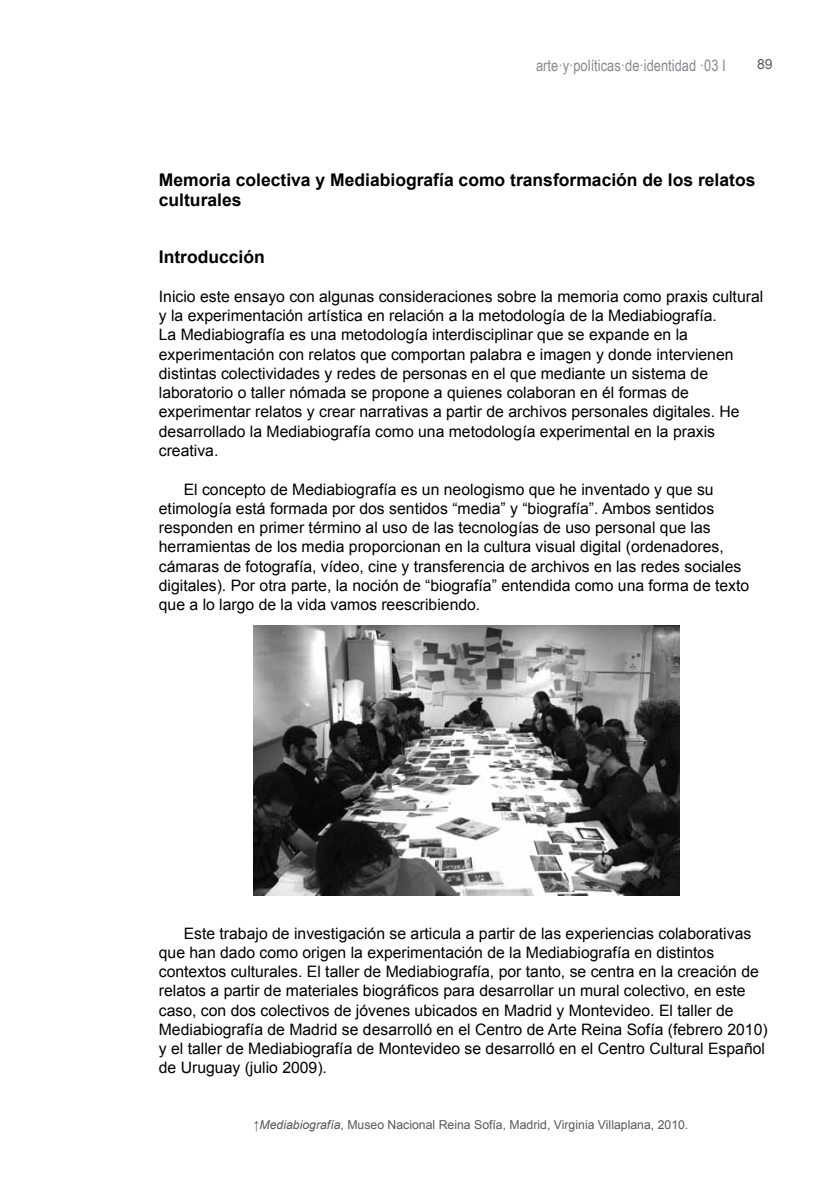
<style>
.page{position:relative;width:834px;height:1191px;background:#fff}
.page>*{position:absolute;margin:0;border:0;box-sizing:border-box;transform-origin:0 0}
.t1{font:700 17.5px/19.2px "Arial";color:#000}
.t2{font:15.75px/19.2px "Arial";color:#000}
.t3{font:15.75px "Arial Narrow";color:#888a8d}
.t4{font:14px "Arial";color:#58595b}
.t5{font:12.25px "Arial";color:#58595b}
.s1{font-style:italic}
</style>
<div class="page">
<img style="left:253px;top:626px;width:426px;height:270px">
<p class="t3" style="left:536px;top:54px;width:191px">arte·y·políticas·de·identidad ·03 I</p>
<p class="t4" style="left:757px;top:55px;width:17px">89</p>
<p class="t1" style="left:159px;top:171px;width:598px">Memoria colectiva y Mediabiografía como transformación de los relatos culturales</p>
<p class="t1" style="left:159px;top:248px;width:107px">Introducción</p>
<p class="t2" style="left:159px;top:287px;width:605px">Inicio este ensayo con algunas consideraciones sobre la memoria como praxis cultural y la experimentación artística en relación a la metodología de la Mediabiografía.<br>La Mediabiografía es una metodología interdisciplinar que se expande en la experimentación con relatos que comportan palabra e imagen y donde intervienen distintas colectividades y redes de personas en el que mediante un sistema de laboratorio o taller nómada se propone a quienes colaboran en él formas de experimentar relatos y crear narrativas a partir de archivos personales digitales. He desarrollado la Mediabiografía como una metodología experimental en la praxis creativa.</p>
<p class="t2" style="left:159px;top:479px;width:592px;text-indent:25px">El concepto de Mediabiografía es un neologismo que he inventado y que su etimología está formada por dos sentidos “media” y “biografía”. Ambos sentidos responden en primer término al uso de las tecnologías de uso personal que las herramientas de los media proporcionan en la cultura visual digital (ordenadores, cámaras de fotografía, vídeo, cine y transferencia de archivos en las redes sociales digitales). Por otra parte, la noción de “biografía” entendida como una forma de texto que a lo largo de la vida vamos reescribiendo.</p>
<p class="t2" style="left:159px;top:923px;width:610px;text-indent:25px">Este trabajo de investigación se articula a partir de las experiencias colaborativas que han dado como origen la experimentación de la Mediabiografía en distintos contextos culturales. El taller de Mediabiografía, por tanto, se centra en la creación de relatos a partir de materiales biográficos para desarrollar un mural colectivo, en este caso, con dos colectivos de jóvenes ubicados en Madrid y Montevideo. El taller de Mediabiografía de Madrid se desarrolló en el Centro de Arte Reina Sofía (febrero 2010) y el taller de Mediabiografía de Montevideo se desarrolló en el Centro Cultural Español de Uruguay (julio 2009).</p>
<p class="t5" style="left:253px;top:1116px;width:436px">↑<span class="s1">Mediabiografía</span>, Museo Nacional Reina Sofía, Madrid, Virginia Villaplana, 2010.</p>
</div>
